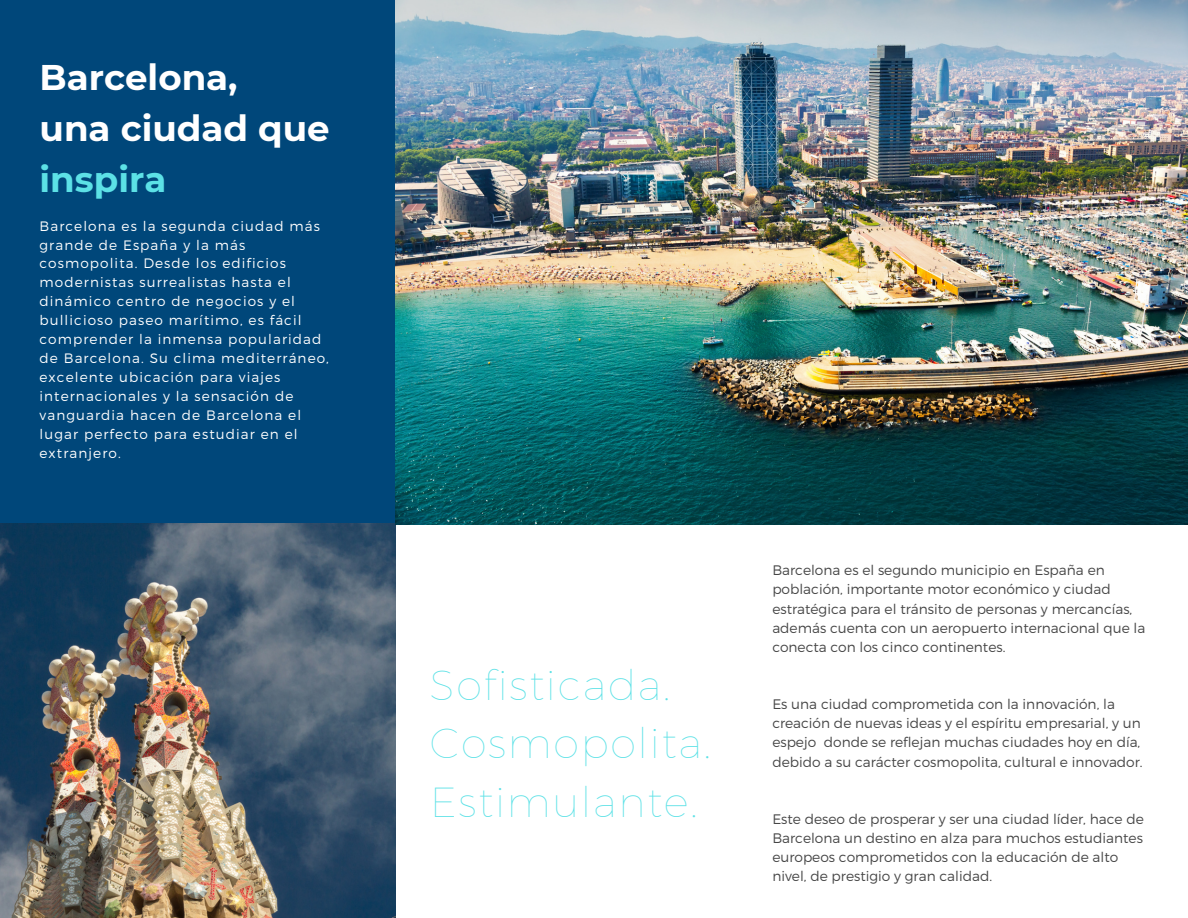
<style>
.page{position:relative;width:1188px;height:918px;background:#fff}
.page>*{position:absolute;margin:0;border:0;box-sizing:border-box;transform-origin:0 0}
.t1{font:100 42px/58.5px "Montserrat";letter-spacing:.04em;color:#5ce1e6}
.t2{font:700 35.55px/51.2px "Montserrat";color:#fff}
.t3{font:300 13.8px/19.2px "Montserrat";color:#464646}
.t4{font:300 13.65px/18.9px "Montserrat";letter-spacing:.08em;color:#fff}
.s1{color:#5ce1e6}
</style>
<div class="page">
<div style="left:0;top:0;width:396px;height:722px;background:#00477a"></div>
<img style="left:0;top:524px;width:396px;height:394px">
<img style="left:396px;top:0;width:792px;height:524px">
<p class="t2" style="left:40px;top:52px;width:200px">Barcelona,</p>
<p class="t2" style="left:40px;top:103px;width:292px">una ciudad que <span class="s1">inspira</span></p>
<p class="t4" style="left:40px;top:216px;width:291px">Barcelona es la segunda ciudad más grande de España y la más cosmopolita. Desde los edificios modernistas surrealistas hasta el dinámico centro de negocios y el bullicioso paseo marítimo, es fácil comprender la inmensa popularidad de Barcelona. Su clima mediterráneo, excelente ubicación para viajes internacionales y la sensación de vanguardia hacen de Barcelona el lugar perfecto para estudiar en el extranjero.</p>
<p class="t1" style="left:430px;top:654px;width:282px">Sofisticada.<br>Cosmopolita.<br>Estimulante.</p>
<p class="t3" style="left:772px;top:560px;width:375px">Barcelona es el segundo municipio en España en población, importante motor económico y ciudad estratégica para el tránsito de personas y mercancías, además cuenta con un aeropuerto internacional que la conecta con los cinco continentes.</p>
<p class="t3" style="left:772px;top:694px;width:372px">Es una ciudad comprometida con la innovación, la creación de nuevas ideas y el espíritu empresarial, y un espejo donde se reflejan muchas ciudades hoy en día, debido a su carácter cosmopolita, cultural e innovador.</p>
<p class="t3" style="left:772px;top:809px;width:373px">Este deseo de prosperar y ser una ciudad líder, hace de Barcelona un destino en alza para muchos estudiantes europeos comprometidos con la educación de alto nivel, de prestigio y gran calidad.</p>
</div>
